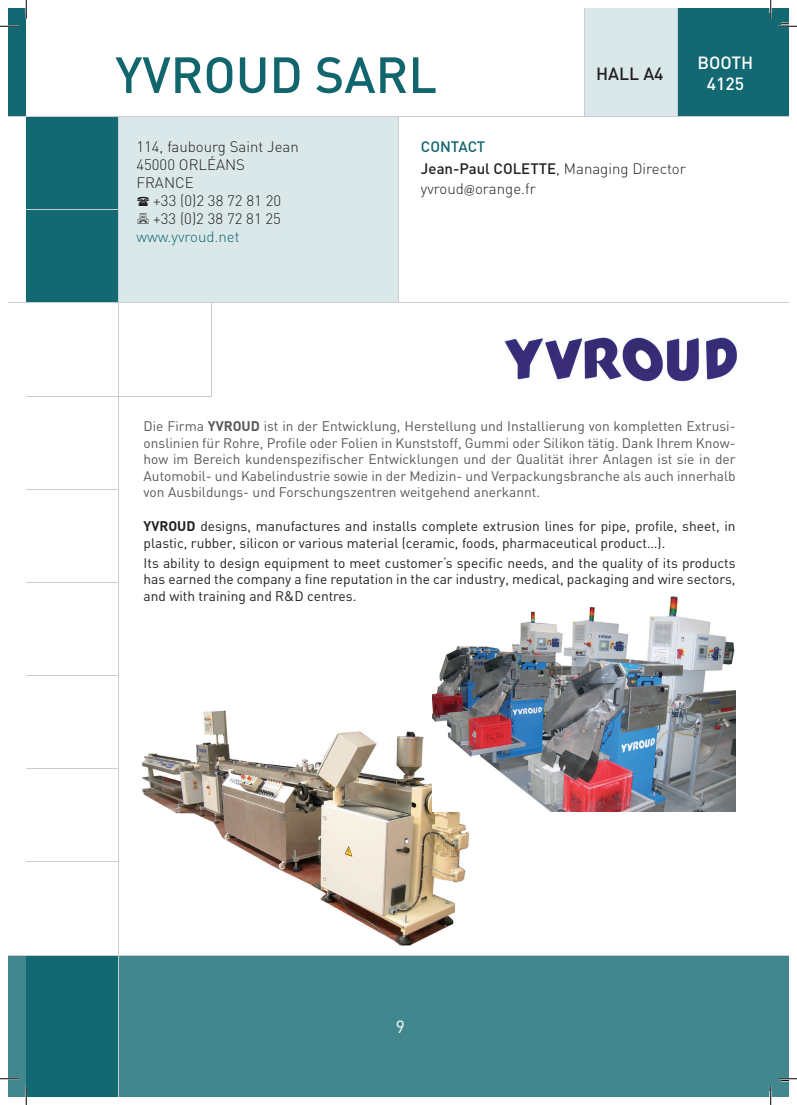
<style>
.page{position:relative;width:797px;height:1105px;background:#fff}
.page>*{position:absolute;margin:0;border:0;box-sizing:border-box;transform-origin:0 0}
.t1{font:500 50px "DIN";letter-spacing:.095em;color:#11666e}
.t2{font:500 17.5px/21px "DIN";color:#fff}
.t3{font:500 17.5px "DIN";color:#231f20}
.t4{font:17.5px "DIN";color:#fff}
.t5{font:300 15px/18px "DIN";color:#231f20}
.t6{font:300 15px "DIN";color:#11666e}
.t7{font:500 15px "DIN";color:#11666e}
.t8{font:13.75px/16.5px "DIN";color:#57585a;text-align:justify}
.t9{font:13.75px/16.5px "DIN";color:#231f20}
.s1{font-weight:500;color:#11666e}
.s2{font-weight:500}
.s3{font-family:"Formata";font-size:12.5px}
.s4{font-weight:700}
</style>
<div class="page">
<div style="left:9px;top:955px;width:17px;height:141px;background:#42878e"></div>
<div style="left:9px;top:9px;width:17px;height:108px;background:#136972"></div>
<svg style="left:9px;top:955px;width:17px;height:1px"></svg>
<svg style="left:9px;top:116px;width:17px;height:1px"></svg>
<div style="left:119px;top:955px;width:669px;height:141px;background:#42878e"></div>
<div style="left:26px;top:955px;width:93px;height:141px;background:#136972"></div>
<div style="left:677px;top:9px;width:111px;height:108px;background:#136972"></div>
<div style="left:584px;top:9px;width:93px;height:108px;background:#dbe8e9"></div>
<hr style="left:26px;top:489px;width:93px;height:1px;background:#c9ccd1">
<div style="left:26px;top:117px;width:93px;height:186px;background:#136972"></div>
<div style="left:119px;top:117px;width:278px;height:186px;background:#dbe8e9"></div>
<hr style="left:26px;top:209px;width:93px;height:1px;background:#c9ccd1">
<hr style="left:26px;top:303px;width:762px;height:1px;background:#c9ccd1">
<hr style="left:26px;top:396px;width:186px;height:1px;background:#c9ccd1">
<hr style="left:26px;top:582px;width:93px;height:1px;background:#c9ccd1">
<hr style="left:26px;top:675px;width:93px;height:1px;background:#c9ccd1">
<hr style="left:26px;top:767px;width:93px;height:1px;background:#c9ccd1">
<hr style="left:26px;top:861px;width:93px;height:1px;background:#c9ccd1">
<hr style="left:26px;top:955px;width:762px;height:1px;background:#c9ccd1">
<hr style="left:397px;top:117px;width:1px;height:186px;background:#c9ccd1">
<hr style="left:118px;top:117px;width:1px;height:979px;background:#c9ccd1">
<hr style="left:211px;top:303px;width:1px;height:93px;background:#c9ccd1">
<hr style="left:584px;top:9px;width:1px;height:108px;background:#c9ccd1">
<hr style="left:677px;top:9px;width:1px;height:108px;background:#c9ccd1">
<hr style="left:26px;top:116px;width:762px;height:1px;background:#c9ccd1">
<img style="left:504px;top:337px;width:233px;height:45px">
<img style="left:142px;top:710px;width:328px;height:236px">
<img style="left:432px;top:596px;width:303px;height:215px">
<svg style="left:0;top:23px;width:19px;height:4px"></svg>
<svg style="left:778px;top:23px;width:19px;height:4px"></svg>
<svg style="left:0;top:1078px;width:19px;height:3px"></svg>
<svg style="left:778px;top:1078px;width:19px;height:3px"></svg>
<svg style="left:25px;top:0;width:2px;height:19px"></svg>
<svg style="left:25px;top:1086px;width:2px;height:19px"></svg>
<svg style="left:769px;top:0;width:2px;height:19px"></svg>
<svg style="left:769px;top:1086px;width:2px;height:19px"></svg>
<h1 class="t1" style="left:115px;top:43px;width:323px">YVRO UD SARL</h1>
<p class="t3" style="left:596px;top:62px;width:12px">HALL</p>
<p class="t3" style="left:643px;top:62px;width:22px">A4</p>
<p class="t2" style="left:697px;top:52px;width:23px">BOOT</p>
<p class="t2" style="left:707px;top:52px;width:48px;text-indent:34px">H<br>4125</p>
<p class="t5" style="left:136px;top:137px;width:164px">114, faubourg Saint Jean<br>45000 ORLÉANS<br>FRANCE</p>
<p class="t5" style="left:153px;top:191px;width:130px">+33 (0)2 38 72 81 20 +33 (0)2 38 72 81 25</p>
<p class="t6" style="left:136px;top:227px;width:105px">www.yvroud.net</p>
<p class="t5" style="left:421px;top:136px;width:266px;line-height:21.5px;text-indent:37px"><span class="s1">ACT<br></span><span class="s2">JEAN-PAUL COLETTE</span>, Managing Director</p>
<p class="t5" style="left:421px;top:179px;width:116px">yvroud<span class="s3">@</span>orange.fr</p>
<p class="t7" style="left:421px;top:137px;width:20px">CONT</p>
<p class="t8" style="left:144px;top:418px;width:593px">Die Firma <span class="s4">YVROUD</span> ist in der Entwicklung, Herstellung und Installierung von kompletten Extrusi&shy;onslinien für Rohre, Profile oder Folien in Kunststoff, Gummi oder Silikon tätig. Dank Ihrem Know&shy;how im Bereich kundenspezifischer Entwicklungen und der Qualität ihrer Anlagen ist sie in der Automobil- und Kabelindustrie sowie in der Medizin- und Verpackungsbranche als auch innerhalb von Ausbildungs- und Forschungszentren weitgehend anerkannt.</p>
<p class="t9" style="left:144px;top:518px;width:593px"><span class="s4">YVROUD</span> designs, manufactures and installs complete extrusion lines for pipe, profile, sheet, in plastic, rubber, silicon or various material (ceramic, foods, pharmaceutical product…).</p>
<p class="t9" style="left:144px;top:554px;width:593px;text-align:justify">Its ability to design equipment to meet customer‘s specific needs, and the quality of its products has earned the company a fine reputation in the car industry, medical, packaging and wire sectors, and with training and R&amp;D centres.</p>
<p class="t4" style="left:396px;top:1015px;width:11px">9</p>
</div>
